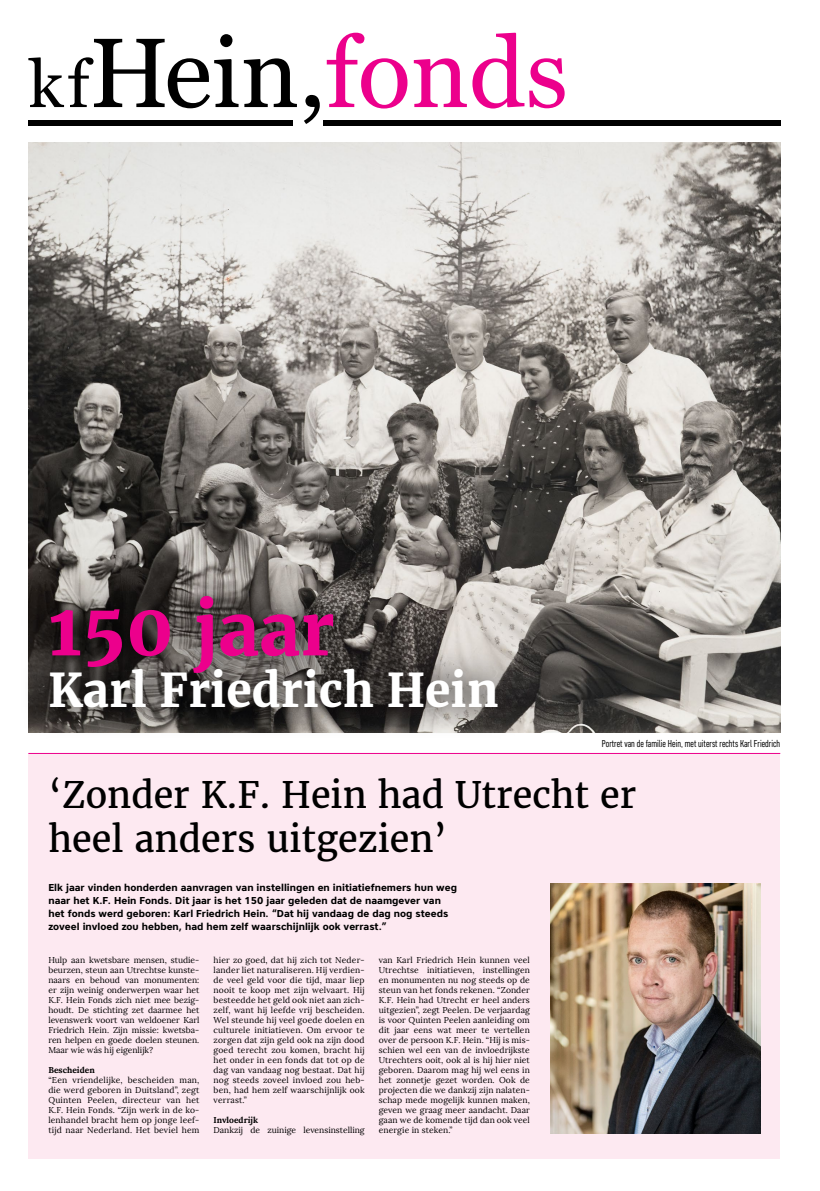
<style>
.page{position:relative;width:820px;height:1191px;background:#fff}
.page>*{position:absolute;margin:0;border:0;box-sizing:border-box;transform-origin:0 0}
.t1{font:700 72.2px "Merriweather";color:#ec008c}
.t2{font:700 46px "Merriweather";color:#fff}
.t3{font:36px/44px "Merriweather";color:#000}
.t4{font:700 10px/13px "Core Sans A65";color:#000}
.t5{font:10px "Core Sans D37 Cn";color:#000}
.t6{font:8.5px/10px "Lora";letter-spacing:.01em;color:#000;text-align:justify}
.t7{font:700 8.5px "Lora";color:#000}
</style>
<div class="page">
<img style="left:28px;top:143px;width:752px;height:590px">
<div style="left:28px;top:753px;width:752px;height:405px;background:#fde9f1"></div>
<svg style="left:326px;top:33px;width:81px;height:75px"></svg>
<svg style="left:413px;top:58px;width:53px;height:49px"></svg>
<svg style="left:472px;top:33px;width:92px;height:75px"></svg>
<svg style="left:28px;top:34px;width:210px;height:74px"></svg>
<svg style="left:244px;top:58px;width:53px;height:49px"></svg>
<svg style="left:304px;top:95px;width:15px;height:29px"></svg>
<svg style="left:28px;top:567px;width:498px;height:166px;background:#5d5956"></svg>
<img style="left:550px;top:883px;width:210px;height:250px">
<div style="left:28px;top:120px;width:264px;height:6px;background:#000"></div>
<div style="left:322px;top:120px;width:458px;height:6px;background:#000"></div>
<hr style="left:28px;top:753px;width:752px;height:1px;background:#ec008c">
<h1 class="t1" style="left:48px;top:584px;width:288px">150 jaar</h1>
<h2 class="t2" style="left:48px;top:661px;width:451px">Karl Friedrich Hein</h2>
<p class="t5" style="left:601px;top:737px;width:180px">Portret van de familie Hein, met uiterst rechts Karl Friedrich</p>
<h3 class="t3" style="left:48px;top:773px;width:589px">‘Zonder K.F. Hein had Utrecht er heel anders uitgezien’</h3>
<p class="t4" style="left:48px;top:880px;width:410px">Elk jaar vinden honderden aanvragen van instellingen en initiatiefnemers hun weg naar het K.F. Hein Fonds. Dit jaar is het 150 jaar geleden dat de naamgever van het fonds werd geboren: Karl Friedrich Hein. “Dat hij vandaag de dag nog steeds zoveel invloed zou hebben, had hem zelf waarschijnlijk ook verrast.”</p>
<p class="t6" style="left:48px;top:955px;width:152px">Hulp aan kwetsbare mensen, studie&shy;beurzen, steun aan Utrechtse kunste&shy;naars en behoud van monumenten: er zijn weinig onderwerpen waar het K.F. Hein Fonds zich niet mee bezig&shy;houdt. De stichting zet daarmee het levenswerk voort van weldoener Karl Friedrich Hein. Zijn missie: kwetsba&shy;ren helpen en goede doelen steunen.<br>Maar wie wás hij eigenlijk?</p>
<p class="t7" style="left:48px;top:1064px;width:48px">Bescheiden</p>
<p class="t6" style="left:48px;top:1075px;width:152px">“Een vriendelijke, bescheiden man, die werd geboren in Duitsland”, zegt Quinten Peelen, directeur van het K.F. Hein Fonds. “Zijn werk in de ko&shy;lenhandel bracht hem op jonge leef&shy;tijd naar Nederland. Het beviel hem</p>
<p class="t6" style="left:213px;top:955px;width:152px">hier zo goed, dat hij zich tot Neder&shy;lander liet naturaliseren. Hij verdien&shy;de veel geld voor die tijd, maar liep nooit te koop met zijn welvaart. Hij besteedde het geld ook niet aan zich&shy;zelf, want hij leefde vrij bescheiden.<br>Wel steunde hij veel goede doelen en culturele initiatieven. Om ervoor te zorgen dat zijn geld ook na zijn dood goed terecht zou komen, bracht hij het onder in een fonds dat tot op de dag van vandaag nog bestaat. Dat hij nog steeds zoveel invloed zou heb&shy;ben, had hem zelf waarschijnlijk ook verrast.”</p>
<p class="t7" style="left:213px;top:1114px;width:46px">Invloedrijk</p>
<p class="t6" style="left:213px;top:1125px;width:152px">Dankzij de zuinige levensinstelling</p>
<p class="t6" style="left:378px;top:955px;width:152px">van Karl Friedrich Hein kunnen veel Utrechtse initiatieven, instellingen en monumenten nu nog steeds op de steun van het fonds rekenen. “Zonder K.F. Hein had Utrecht er heel anders uitgezien”, zegt Peelen. De verjaardag is voor Quinten Peelen aanleiding om dit jaar eens wat meer te vertellen over de persoon K.F. Hein. “Hij is mis&shy;schien wel een van de invloedrijkste Utrechters ooit, ook al is hij hier niet geboren. Daarom mag hij wel eens in het zonnetje gezet worden. Ook de projecten die we dankzij zijn nalaten&shy;schap mede mogelijk kunnen maken, geven we graag meer aandacht. Daar gaan we de komende tijd dan ook veel energie in steken.”</p>
</div>
